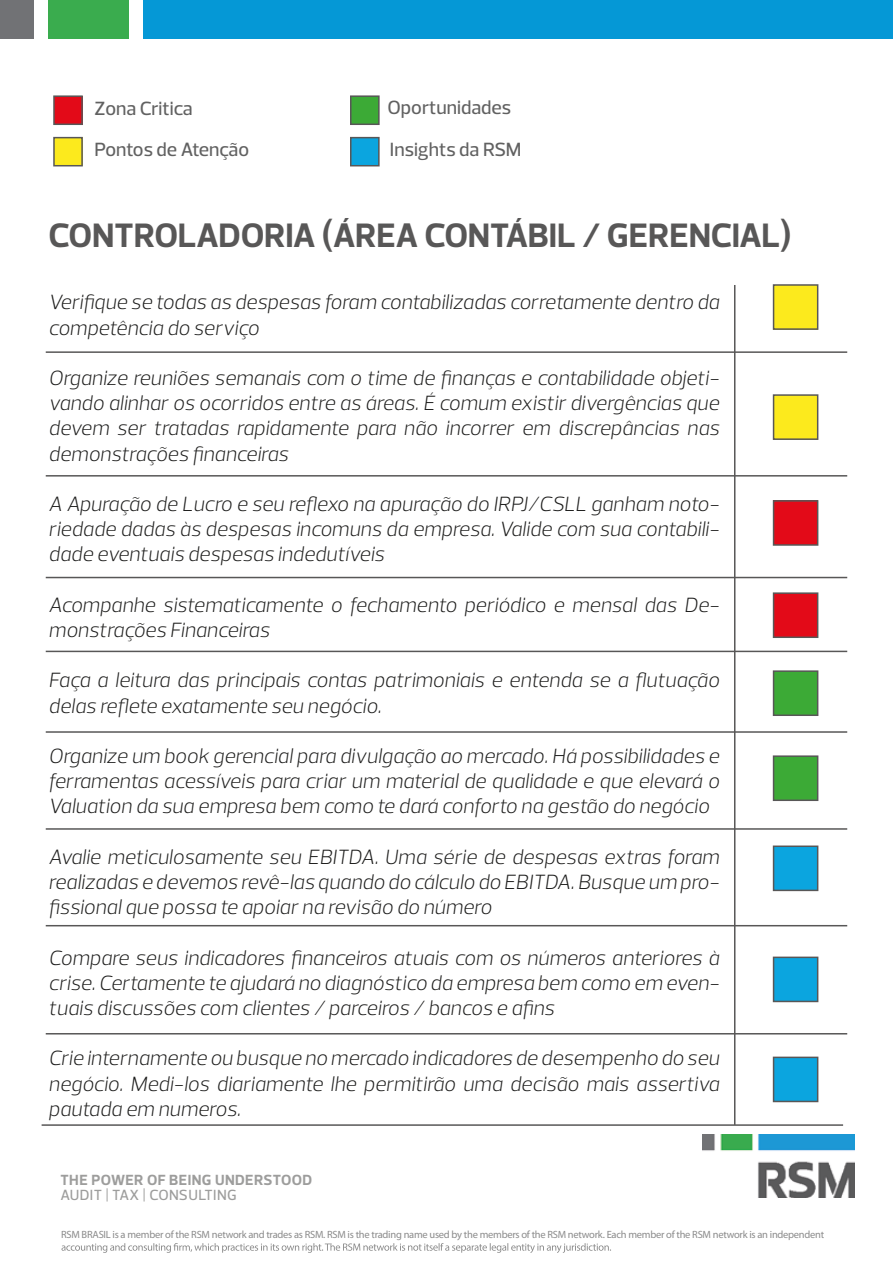
<style>
.page{position:relative;width:893px;height:1263px;background:#fff}
.page>*{position:absolute;margin:0;border:0;box-sizing:border-box;transform-origin:0 0}
.t1{font:700 34.5px "Prelo";letter-spacing:-.01em;color:#585757}
.t2{font:italic 300 21px/25.2px "Prelo";color:#1d1d1c;text-align:justify}
.t3{font:500 19.5px/41.4px "Prelo";color:#616161}
.t4{font:700 15px "Prelo";letter-spacing:.03em;color:#9d9d9c}
.t5{font:500 15px "Prelo";letter-spacing:.02em;color:#9d9d9c}
.t6{font:10.5px "Myriad Pro";letter-spacing:-.025em;color:#8b8b8b}
</style>
<div class="page">
<img style="left:703px;top:1134px;width:152px;height:64px">
<svg style="left:61px;top:1243px;width:550px;height:10px"></svg>
<div style="left:0;top:0;width:33px;height:38px;background:#717275"></div>
<div style="left:48px;top:0;width:80px;height:38px;background:#3aac4e"></div>
<div style="left:144px;top:0;width:749px;height:38px;background:#0598d6"></div>
<hr style="left:46px;top:351px;width:801px;height:2px;background:#585757">
<hr style="left:46px;top:475px;width:801px;height:2px;background:#585757">
<hr style="left:46px;top:731px;width:801px;height:2px;background:#585757">
<hr style="left:46px;top:651px;width:801px;height:1px;background:#585757">
<hr style="left:46px;top:577px;width:801px;height:1px;background:#585757">
<hr style="left:46px;top:828px;width:801px;height:2px;background:#585757">
<hr style="left:46px;top:925px;width:801px;height:1px;background:#585757">
<hr style="left:46px;top:1033px;width:801px;height:1px;background:#585757">
<hr style="left:734px;top:285px;width:1px;height:840px;background:#585757">
<div style="left:54px;top:96px;width:28px;height:28px;background:#e30a18"></div>
<div style="left:53px;top:95px;width:30px;height:30px;border:2px solid #585757"></div>
<div style="left:54px;top:138px;width:28px;height:28px;background:#fcea1d"></div>
<div style="left:53px;top:137px;width:30px;height:29px;border:2px solid #585757"></div>
<div style="left:351px;top:96px;width:28px;height:28px;background:#3caa36"></div>
<div style="left:350px;top:95px;width:30px;height:30px;border:2px solid #585757"></div>
<div style="left:351px;top:138px;width:28px;height:28px;background:#0ba5df"></div>
<div style="left:350px;top:137px;width:30px;height:29px;border:2px solid #585757"></div>
<div style="left:773px;top:285px;width:45px;height:44px;background:#fcea1d"></div>
<div style="left:773px;top:284px;width:45px;height:46px;border:2px solid #585757"></div>
<div style="left:773px;top:395px;width:45px;height:44px;background:#fcea1d"></div>
<div style="left:773px;top:394px;width:45px;height:46px;border:2px solid #585757"></div>
<div style="left:773px;top:501px;width:45px;height:44px;background:#e30a18"></div>
<div style="left:773px;top:500px;width:45px;height:46px;border:2px solid #585757"></div>
<div style="left:773px;top:593px;width:45px;height:44px;background:#e30a18"></div>
<div style="left:773px;top:592px;width:45px;height:46px;border:2px solid #585757"></div>
<div style="left:773px;top:671px;width:45px;height:44px;background:#3caa36"></div>
<div style="left:773px;top:670px;width:45px;height:46px;border:2px solid #585757"></div>
<div style="left:773px;top:756px;width:45px;height:44px;background:#3caa36"></div>
<div style="left:773px;top:755px;width:45px;height:46px;border:2px solid #585757"></div>
<div style="left:773px;top:846px;width:45px;height:44px;background:#0ba5df"></div>
<div style="left:773px;top:845px;width:45px;height:46px;border:2px solid #585757"></div>
<div style="left:773px;top:957px;width:45px;height:44px;background:#0ba5df"></div>
<div style="left:773px;top:956px;width:45px;height:46px;border:2px solid #585757"></div>
<hr style="left:42px;top:1124px;width:801px;height:2px;background:#585757">
<div style="left:773px;top:1057px;width:45px;height:44px;background:#0ba5df"></div>
<div style="left:773px;top:1056px;width:45px;height:46px;border:2px solid #585757"></div>
<p class="t3" style="left:95px;top:88px;width:156px">Zona Critica<br>Pontos de Atenção</p>
<p class="t3" style="left:387px;top:87px;width:135px">Oportunidades<br>Insights da RSM</p>
<h1 class="t1" style="left:49px;top:214px;width:744px">CONTROLADORIA (ÁREA CONTÁBIL / GERENCIAL)</h1>
<p class="t2" style="left:49px;top:290px;width:672px">Verifique se todas as despesas foram contabilizadas corretamente dentro da competência do serviço</p>
<p class="t2" style="left:49px;top:365px;width:672px">Organize reuniões semanais com o time de finanças e contabilidade objeti&shy;vando alinhar os ocorridos entre as áreas. É comum existir divergências que devem ser tratadas rapidamente para não incorrer em discrepâncias nas demonstrações financeiras</p>
<p class="t2" style="left:49px;top:491px;width:672px">A Apuração de Lucro e seu reflexo na apuração do IRPJ/CSLL ganham noto&shy;riedade dadas às despesas incomuns da empresa. Valide com sua contabili&shy;dade eventuais despesas indedutíveis</p>
<p class="t2" style="left:49px;top:592px;width:672px">Acompanhe sistematicamente o fechamento periódico e mensal das De&shy;monstrações Financeiras</p>
<p class="t2" style="left:49px;top:668px;width:672px">Faça a leitura das principais contas patrimoniais e entenda se a flutuação delas reflete exatamente seu negócio.</p>
<p class="t2" style="left:49px;top:743px;width:672px">Organize um book gerencial para divulgação ao mercado. Há possibilidades e ferramentas acessíveis para criar um material de qualidade e que elevará o Valuation da sua empresa bem como te dará conforto na gestão do negócio</p>
<p class="t2" style="left:49px;top:844px;width:672px">Avalie meticulosamente seu EBITDA. Uma série de despesas extras foram realizadas e devemos revê-las quando do cálculo do EBITDA. Busque um pro&shy;fissional que possa te apoiar na revisão do número</p>
<p class="t2" style="left:49px;top:945px;width:672px">Compare seus indicadores financeiros atuais com os números anteriores à crise. Certamente te ajudará no diagnóstico da empresa bem como em even&shy;tuais discussões com clientes / parceiros / bancos e afins</p>
<p class="t2" style="left:49px;top:1046px;width:672px">Crie internamente ou busque no mercado indicadores de desempenho do seu negócio. Medi-los diariamente lhe permitirão uma decisão mais assertiva pautada em numeros.</p>
<p class="t4" style="left:60px;top:1171px;width:253px">THE POWER OF BEING UNDERSTOOD</p>
<p class="t5" style="left:60px;top:1186px;width:178px">AUDIT | TAX | CONSULTING</p>
<p class="t6" style="left:61px;top:1228px;width:765px">RSM BRASIL is a member of the RSM network and trades as RSM. RSM is the trading name used by the members of the RSM network. Each member of the RSM network is an independent</p>
</div>
